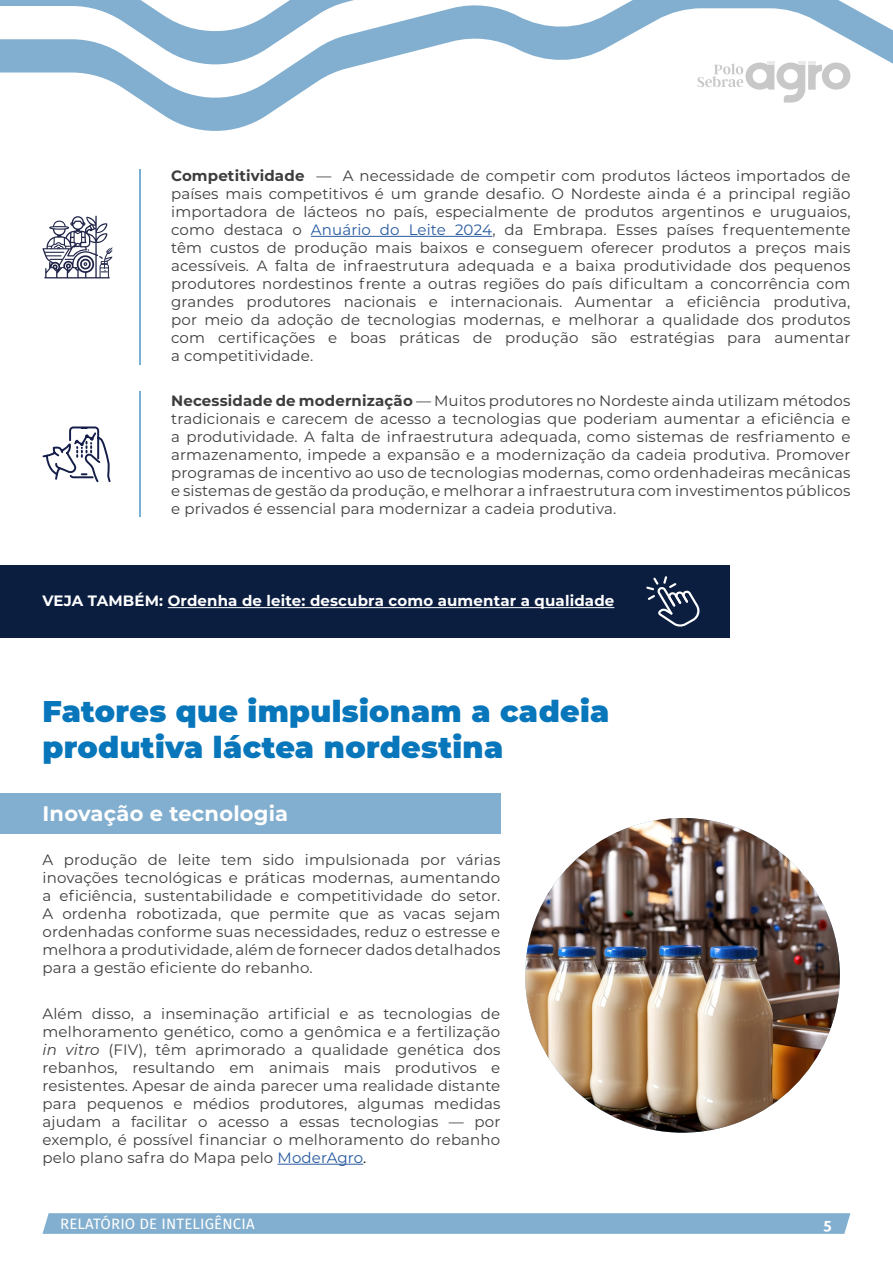
<style>
.page{position:relative;width:893px;height:1263px;background:#fff}
.page>*{position:absolute;margin:0;border:0;box-sizing:border-box;transform-origin:0 0}
.t1{font:900 30px/36px "Montserrat";letter-spacing:.01em;color:#0776ba}
.t2{font:700 21px "Montserrat";letter-spacing:.01em;color:#fff}
.t3{font:15px/18px "Montserrat";letter-spacing:.01em;color:#3c3d3d;text-align:justify}
.t4{font:700 15px "Montserrat";letter-spacing:.01em;color:#fff}
.t5{font:15px "Fira Sans";letter-spacing:.01em;color:#fff}
.t6{font:700 15px "Campuni Demo";color:#fff}
.s1{font-weight:700}
.s2{color:#285aa0}
.s3{font-style:italic}
.s4{color:#000}
</style>
<div class="page">
<div style="left:0;top:794px;width:500px;height:40px;background:#82afcf"></div>
<div style="left:0;top:566px;width:730px;height:72px;background:#0c1e40"></div>
<svg style="left:43px;top:1213px;width:807px;height:21px;background:#84b0d0"></svg>
<hr style="left:311px;top:236px;width:181px;height:1px;background:#285aa0">
<hr style="left:278px;top:1164px;width:85px;height:1px;background:#285aa0">
<hr style="left:168px;top:607px;width:446px;height:1px;background:#fff">
<svg style="left:0;top:70px;width:851px;height:61px"></svg>
<svg style="left:0;top:0;width:893px;height:70px"></svg>
<img style="left:525px;top:818px;width:315px;height:315px;border-radius:157px">
<hr style="left:140px;top:169px;width:1px;height:195px;background:#78b0d5">
<hr style="left:140px;top:391px;width:1px;height:126px;background:#78b0d5">
<svg style="left:43px;top:216px;width:70px;height:62px"></svg>
<svg style="left:42px;top:426px;width:69px;height:57px"></svg>
<svg style="left:646px;top:576px;width:54px;height:51px"></svg>
<p class="t3" style="left:171px;top:166px;width:681px"><span class="s1">Competitividade</span> — A necessidade de competir com produtos lácteos importados de países mais competitivos é um grande desafio. O Nordeste ainda é a principal região importadora de lácteos no país, especialmente de produtos argentinos e uruguaios, como destaca o <span class="s2">Anuário do Leite 2024</span>, da Embrapa. Esses países frequentemente têm custos de produção mais baixos e conseguem oferecer produtos a preços mais acessíveis. A falta de infraestrutura adequada e a baixa produtividade dos pequenos produtores nordestinos frente a outras regiões do país dificultam a concorrência com grandes produtores nacionais e internacionais. Aumentar a eficiência produtiva, por meio da adoção de tecnologias modernas, e melhorar a qualidade dos produtos com certificações e boas práticas de produção são estratégias para aumentar a competitividade.</p>
<p class="t3" style="left:171px;top:391px;width:681px"><span class="s1">Necessidade de modernização</span> — Muitos produtores no Nordeste ainda utilizam métodos tradicionais e carecem de acesso a tecnologias que poderiam aumentar a eficiência e a produtividade. A falta de infraestrutura adequada, como sistemas de resfriamento e armazenamento, impede a expansão e a modernização da cadeia produtiva. Promover programas de incentivo ao uso de tecnologias modernas, como ordenhadeiras mecânicas e sistemas de gestão da produção, e melhorar a infraestrutura com investimentos públicos e privados é essencial para modernizar a cadeia produtiva.</p>
<p class="t4" style="left:43px;top:590px;width:573px">VEJA TAMBÉM: Ordenha de leite: descubra como aumentar a qualidade</p>
<p class="t1" style="left:43px;top:691px;width:568px">Fatores que impulsionam a cadeia produtiva láctea nordestina</p>
<p class="t2" style="left:43px;top:798px;width:247px">Inovação e tecnologia</p>
<p class="t3" style="left:43px;top:850px;width:459px">A produção de leite tem sido impulsionada por várias inovações tecnológicas e práticas modernas, aumentando a eficiência, sustentabilidade e competitividade do setor.<br>A ordenha robotizada, que permite que as vacas sejam ordenhadas conforme suas necessidades, reduz o estresse e melhora a produtividade, além de fornecer dados detalhados para a gestão eficiente do rebanho.</p>
<p class="t3" style="left:43px;top:1004px;width:459px">Além disso, a inseminação artificial e as tecnologias de melhoramento genético, como a genômica e a fertilização <span class="s3">in vitro</span> (FIV), têm aprimorado a qualidade genética dos rebanhos, resultando em animais mais produtivos e resistentes. Apesar de ainda parecer uma realidade distante para pequenos e médios produtores, algumas medidas ajudam a facilitar o acesso a essas tecnologias — por exemplo, é possível financiar o melhoramento do rebanho pelo plano safra do Mapa pelo <span class="s2">ModerAgro</span><span class="s4">.</span></p>
<p class="t5" style="left:60px;top:1213px;width:196px">RELATÓRIO DE INTELIGÊNCIA</p>
<p class="t6" style="left:823px;top:1217px;width:10px">5</p>
</div>
